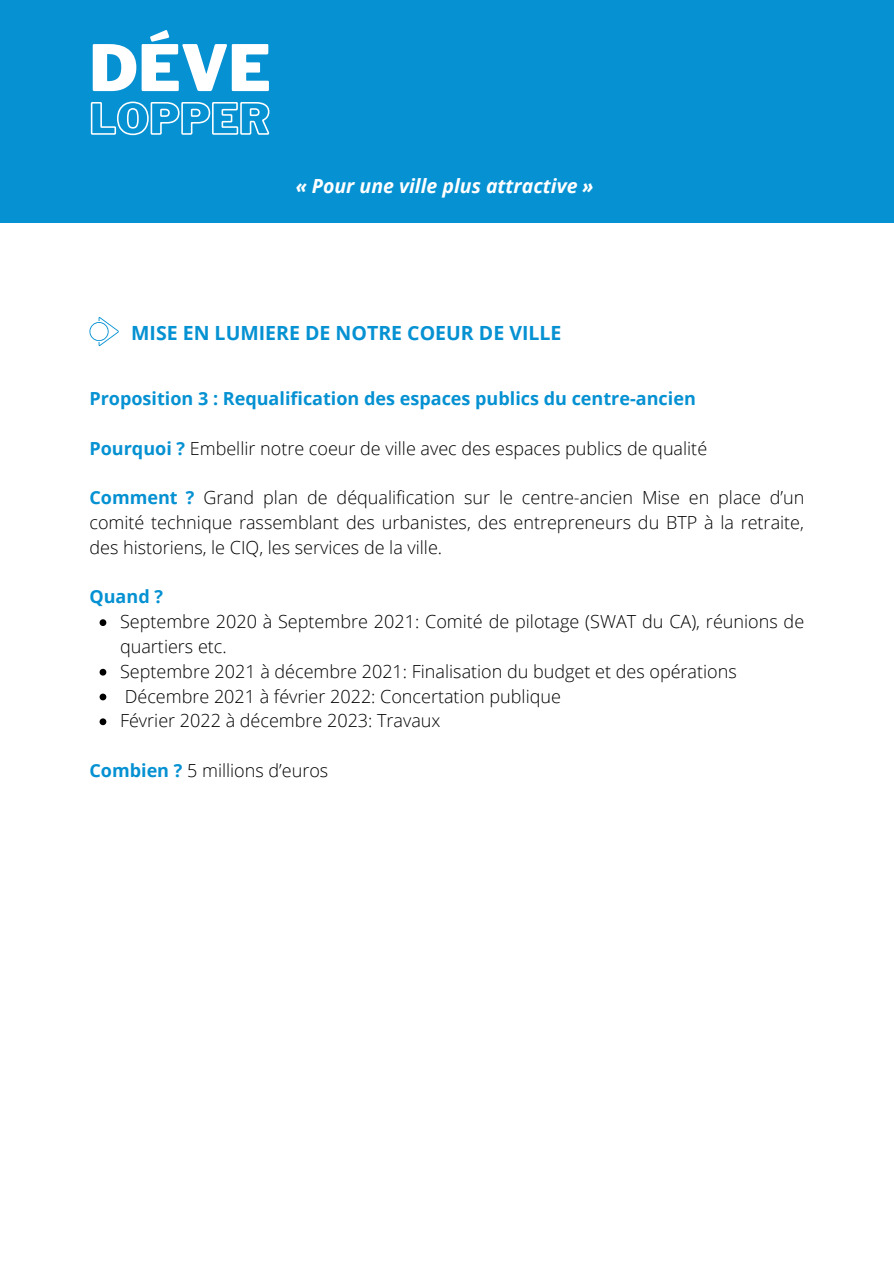
<style>
.page{position:relative;width:894px;height:1264px;background:#fff}
.page>*{position:absolute;margin:0;border:0;box-sizing:border-box;transform-origin:0 0}
.t1{font:900 63.3px "Libre Franklin";color:#fff}
.t2{font:700 19.5px "Open Sans";color:#0591d2}
.t3{font:italic 700 19.5px "Open Sans";color:#fff}
.t4{font:300 18px/24.8px "Open Sans";color:#000}
.t5{font:700 18px "Open Sans";color:#0591d2}
.s1{font-weight:700;color:#0591d2}
</style>
<div class="page">
<div style="left:0;top:0;width:893px;height:222px;background:#0591d2"></div>
<svg style="left:99px;top:619px;width:7px;height:7px"></svg>
<svg style="left:99px;top:669px;width:7px;height:6px"></svg>
<svg style="left:99px;top:693px;width:7px;height:7px"></svg>
<svg style="left:99px;top:718px;width:7px;height:7px"></svg>
<svg style="left:89px;top:317px;width:30px;height:29px"></svg>
<svg style="left:90px;top:101px;width:180px;height:35px"></svg>
<p class="t1" style="left:89px;top:30px;width:183px">DÉVE</p>
<p class="t3" style="left:295px;top:172px;width:299px">« Pour une ville plus attractive »</p>
<p class="t2" style="left:131px;top:319px;width:432px">MISE EN LUMIERE DE NOTRE COEUR DE VILLE</p>
<p class="t5" style="left:89px;top:386px;width:607px">Proposition 3 : Requalification des espaces publics du centre-ancien</p>
<p class="t4" style="left:89px;top:435px;width:619px"><span class="s1">Pourquoi ?</span> Embellir notre coeur de ville avec des espaces publics de qualité</p>
<p class="t4" style="left:89px;top:485px;width:716px;text-align:justify"><span class="s1">Comment ?</span> Grand plan de déqualification sur le centre-ancien Mise en place d’un comité technique rassemblant des urbanistes, des entrepreneurs du BTP à la retraite, des historiens, le CIQ, les services de la ville.</p>
<p class="t5" style="left:89px;top:584px;width:75px">Quand ?</p>
<p class="t4" style="left:120px;top:609px;width:685px">Septembre 2020 à Septembre 2021: Comité de pilotage (SWAT du CA), réunions de quartiers etc.</p>
<p class="t4" style="left:120px;top:658px;width:618px">Septembre 2021 à décembre 2021: Finalisation du budget et des opérations</p>
<p class="t4" style="left:125px;top:683px;width:437px">Décembre 2021 à février 2022: Concertation publique</p>
<p class="t4" style="left:120px;top:708px;width:322px">Février 2022 à décembre 2023: Travaux</p>
<p class="t4" style="left:89px;top:757px;width:240px"><span class="s1">Combien ?</span> 5 millions d’euros</p>
</div>
